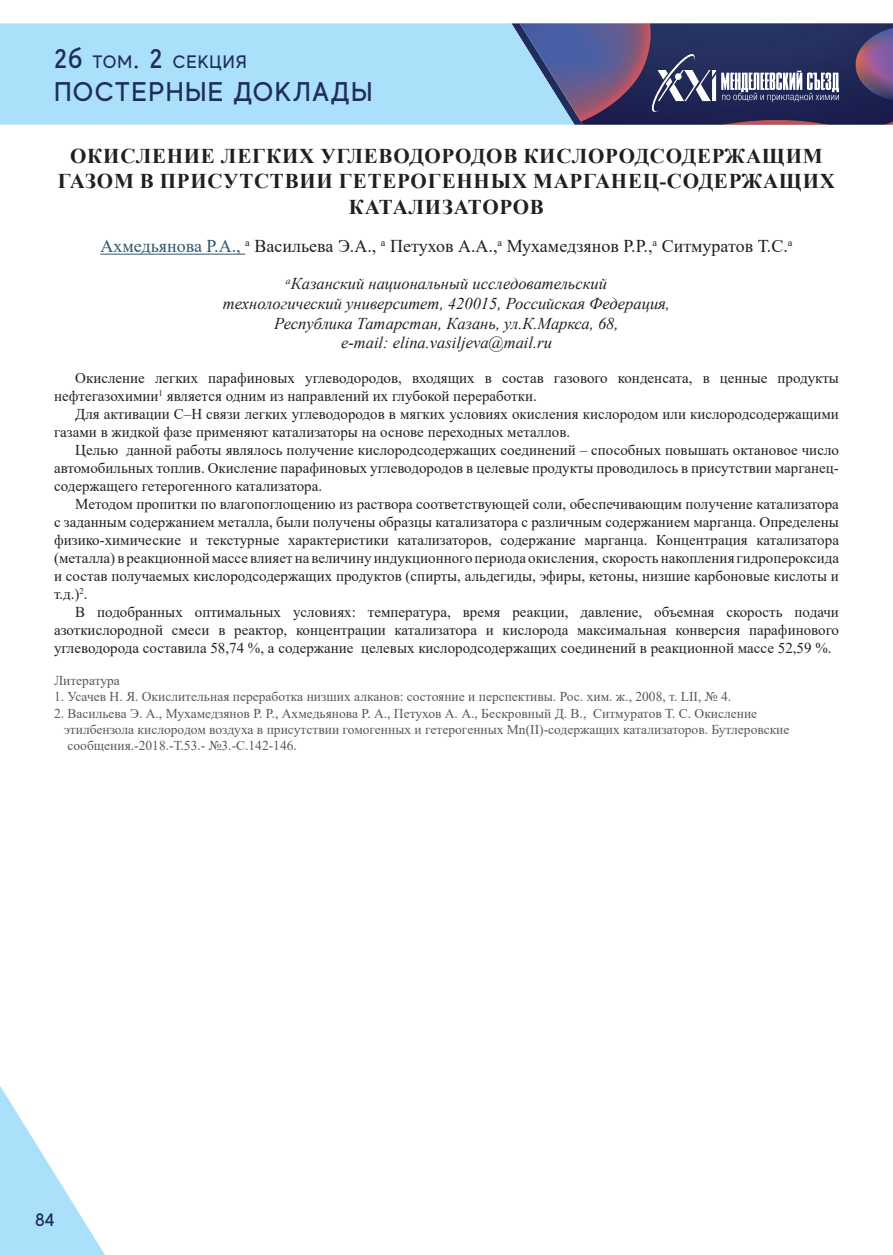
<style>
.page{position:relative;width:893px;height:1255px;background:#fff}
.page>*{position:absolute;margin:0;border:0;box-sizing:border-box;transform-origin:0 0}
.t1{font:500 27px "MADE Evolve Sans";letter-spacing:.05em;color:#1f2c5d}
.t2{font:700 21px/25.2px "Times New Roman";letter-spacing:.035em;color:#231f20;text-align:center}
.t3{font:18px "Times New Roman";color:#231f20}
.t4{font:500 18px "MADE Evolve Sans";letter-spacing:.05em;color:#1f2c5d}
.t5{font:italic 16.5px/19.8px "Times New Roman";color:#231f20;text-align:center}
.t6{font:15px/18px "Times New Roman";color:#231f20;text-align:justify}
.t7{font:13.5px/16.2px "Times New Roman";color:#57585a}
.s1{font-size:27px}
.s2{color:#2e576f}
</style>
<div class="page">
<div style="left:0;top:23px;width:511px;height:102px;background:#aae0f9"></div>
<svg style="left:0;top:1086px;width:105px;height:168px"></svg>
<svg style="left:511px;top:23px;width:382px;height:102px;background:#51557f"></svg>
<hr style="left:100px;top:254px;width:145px;height:1px;background:#2e576f">
<p class="t4" style="left:54px;top:51px;width:194px"><span class="s1">2б</span> ТОМ<span class="s1">. 2</span> СЕКЦИЯ</p>
<h1 class="t1" style="left:54px;top:74px;width:320px">ПОСТЕРНЫЕ ДОКЛАДЫ</h1>
<h2 class="t2" style="left:58px;top:143px;width:778px">ОКИСЛЕНИЕ ЛЕГКИХ УГЛЕВОДОРОДОВ КИСЛОРОДСОДЕРЖАЩИМ<br>ГАЗОМ В ПРИСУТСТВИИ ГЕТЕРОГЕННЫХ МАРГАНЕЦ-СОДЕРЖАЩИХ<br>КАТАЛИЗАТОРОВ</h2>
<p class="t3" style="left:100px;top:233px;width:694px"><span class="s2">Ахмедьянова Р.А.,</span> <sup>а</sup> Васильева Э.А., <sup>а</sup> Петухов А.А.,<sup>а</sup> Мухамедзянов Р.Р.,<sup>а</sup> Ситмуратов Т.С.<sup>а</sup></p>
<p class="t5" style="left:223px;top:273px;width:449px"><sup>а</sup>Казанский национальный исследовательский<br>технологический университет, 420015, Российская Федерация, Республика Татарстан, Казань, ул.К.Маркса, 68,<br>e-mail: elina.vasiljeva@mail.ru</p>
<p class="t6" style="left:54px;top:368px;width:786px;text-indent:21px">Окисление легких парафиновых углеводородов, входящих в состав газового конденсата, в ценные продукты нефтегазохимии<sup>1</sup> является одним из направлений их глубокой переработки.</p>
<p class="t6" style="left:54px;top:404px;width:786px;text-indent:21px">Для активации C–Н связи легких углеводородов в мягких условиях окисления кислородом или кислородсодержащими газами в жидкой фазе применяют катализаторы на основе переходных металлов.</p>
<p class="t6" style="left:54px;top:440px;width:786px;text-indent:21px">Целью данной работы являлось получение кислородсодержащих соединений – способных повышать октановое число автомобильных топлив. Окисление парафиновых углеводородов в целевые продукты проводилось в присутствии марганец&shy;содержащего гетерогенного катализатора.</p>
<p class="t6" style="left:54px;top:494px;width:786px;text-indent:21px">Методом пропитки по влагопоглощению из раствора соответствующей соли, обеспечивающим получение катализатора с заданным содержанием металла, были получены образцы катализатора с различным содержанием марганца. Определены физико-химические и текстурные характеристики катализаторов, содержание марганца. Концентрация катализатора (металла) в реакционной массе влияет на величину индукционного периода окисления, скорость накопления гидропероксида и состав получаемых кислородсодержащих продуктов (спирты, альдегиды, эфиры, кетоны, низшие карбоновые кислоты и т.д.)<sup>2</sup>.</p>
<p class="t6" style="left:54px;top:602px;width:786px;text-indent:21px">В подобранных оптимальных условиях: температура, время реакции, давление, объемная скорость подачи азоткислородной смеси в реактор, концентрации катализатора и кислорода максимальная конверсия парафинового углеводорода составила 58,74 %, а содержание целевых кислородсодержащих соединений в реакционной массе 52,59 %.</p>
<p class="t7" style="left:54px;top:672px;width:67px">Литература</p>
<p class="t7" style="left:54px;top:688px;width:679px">1. Усачев Н. Я. Окислительная переработка низших алканов: состояние и перспективы. Рос. хим. ж., 2008, т. LII, № 4.</p>
<p class="t7" style="left:64px;top:704px;width:727px;text-indent:-10px">2. Васильева Э. А., Мухамедзянов Р. Р., Ахмедьянова Р. А., Петухов А. А., Бескровный Д. В., Ситмуратов Т. С. Окисление этилбензола кислородом воздуха в присутствии гомогенных и гетерогенных Mn(II)-содержащих катализаторов. Бутлеровские сообщения.-2018.-Т.53.- №3.-С.142-146.</p>
<p class="t4" style="left:35px;top:1208px;width:21px">84</p>
</div>
